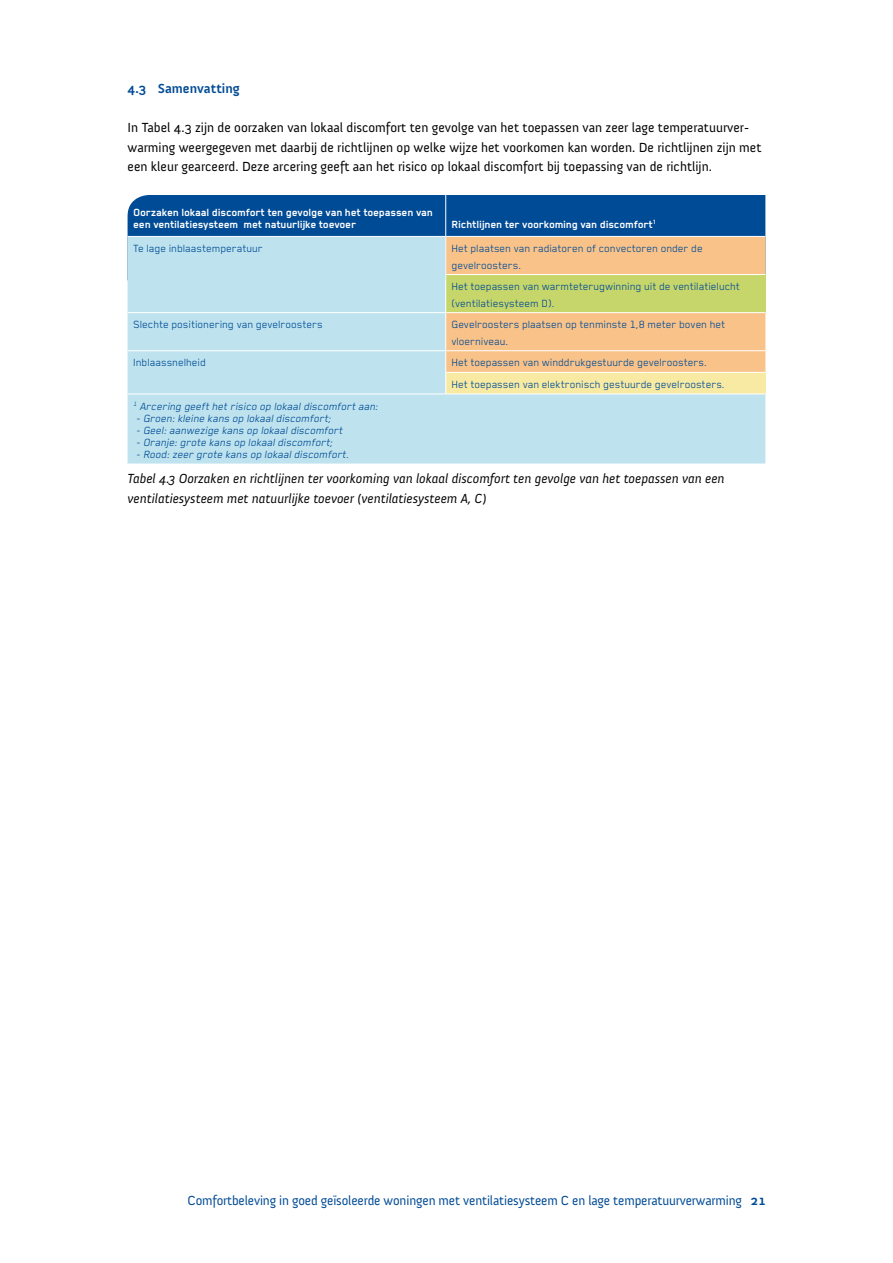
<style>
.page{position:relative;width:893px;height:1263px;background:#fff}
.page>*{position:absolute;margin:0;border:0;box-sizing:border-box;transform-origin:0 0}
.t1{font:13.5px/19.5px "Anivers";color:#000}
.t2{font:italic 13.5px/19.5px "Anivers";color:#000}
.t3{font:13.5px "Anivers";letter-spacing:-.01em;color:#004b95}
.t4{font:700 13.5px "Anivers";color:#004b95}
.t5{font:12px/16.5px "Blender Pro";color:#004b95}
.t6{font:italic 12px "Blender Pro";color:#004b95}
.t7{font:700 12px/12px "Blender Pro";letter-spacing:-.005em;color:#fff}
.s1{font-weight:700}
</style>
<div class="page">
<div style="left:128px;top:195px;width:637px;height:41px;background:#004b95"></div>
<div style="left:128px;top:237px;width:637px;height:226px;background:#bee3ee"></div>
<hr style="left:445px;top:193px;width:1px;height:43px;background:#fff">
<hr style="left:128px;top:312px;width:318px;height:1px;background:#fff">
<hr style="left:128px;top:350px;width:318px;height:1px;background:#fff">
<svg style="left:445px;top:236px;width:320px;height:158px"></svg>
<hr style="left:128px;top:394px;width:318px;height:1px;background:#fff">
<hr style="left:446px;top:394px;width:319px;height:1px;background:#fff">
<p class="t4" style="left:128px;top:81px;width:114px">4.3 Samenvatting</p>
<p class="t1" style="left:128px;top:118px;width:635px">In Tabel 4.3 zijn de oorzaken van lokaal discomfort ten gevolge van het toepassen van zeer lage temperatuurver&shy;warming weergegeven met daarbij de richtlijnen op welke wijze het voorkomen kan worden. De richtlijnen zijn met een kleur gearceerd. Deze arcering geeft aan het risico op lokaal discomfort bij toepassing van de richtlijn.</p>
<p class="t7" style="left:134px;top:206px;width:301px">Oorzaken lokaal discomfort ten gevolge van het toepassen van een ventilatiesysteem met natuurlijke toevoer</p>
<p class="t7" style="left:452px;top:218px;width:206px">Richtlijnen ter voorkoming van discomfort<sup>1</sup></p>
<p class="t5" style="left:134px;top:240px;width:131px">Te lage inblaastemperatuur</p>
<p class="t5" style="left:452px;top:240px;width:253px">Het plaatsen van radiatoren of convectoren onder de gevelroosters.</p>
<p class="t5" style="left:452px;top:278px;width:290px">Het toepassen van warmteterugwinning uit de ventilatielucht (ventilatiesysteem D).</p>
<p class="t5" style="left:134px;top:316px;width:191px">Slechte positionering van gevelroosters</p>
<p class="t5" style="left:452px;top:316px;width:275px">Gevelroosters plaatsen op tenminste 1,8 meter boven het vloerniveau.</p>
<p class="t5" style="left:134px;top:354px;width:74px">Inblaassnelheid</p>
<p class="t5" style="left:452px;top:351px;width:275px;line-height:21.6px">Het toepassen van winddrukgestuurde gevelroosters.<br>Het toepassen van elektronisch gestuurde gevelroosters.</p>
<p class="t6" style="left:134px;top:399px;width:248px"><sup>1</sup> Arcering geeft het risico op lokaaldiscomfort aan:</p>
<p class="t6" style="left:136px;top:411px;width:198px">- Groen:kleine kans op lokaaldiscomfort;</p>
<p class="t6" style="left:136px;top:423px;width:210px">- Geel:aanwezige kans op lokaaldiscomfort</p>
<p class="t6" style="left:136px;top:435px;width:200px">- Oranje:grote kans op lokaaldiscomfort;</p>
<p class="t6" style="left:136px;top:447px;width:216px">- Rood:zeer grote kans op lokaaldiscomfort.</p>
<p class="t2" style="left:128px;top:469px;width:598px">Tabel 4.3 Oorzaken en richtlijnen ter voorkoming van lokaal discomfort ten gevolge van het toepassen van een ventilatiesysteem met natuurlijke toevoer (ventilatiesysteem A, C)</p>
<p class="t3" style="left:188px;top:1193px;width:579px">Comfortbeleving in goed geïsoleerde woningen met ventilatiesysteem C en lage temperatuurverwarming <span class="s1">21</span></p>
</div>
